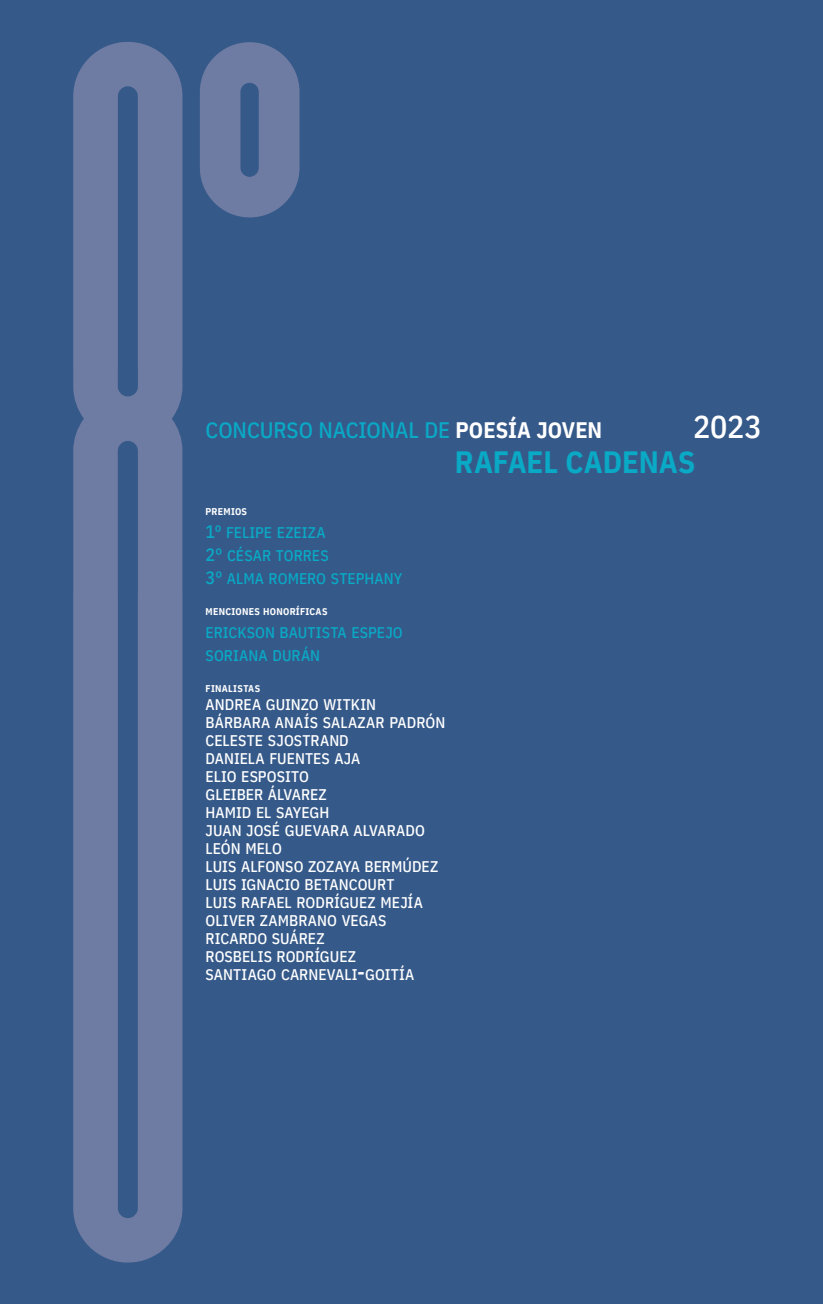
<style>
.page{position:relative;width:823px;height:1304px;background:#fff}
.page>*{position:absolute;margin:0;border:0;box-sizing:border-box;transform-origin:0 0}
.t1{font:500 32px "IBM Plex Sans Cond";color:#fff}
.t2{font:700 30.8px "IBM Plex Sans Cond";letter-spacing:-.005em;color:#0aa9c5}
.t3{font:500 22.4px "IBM Plex Sans Cond";letter-spacing:-.005em;color:#0aa9c5}
.t4{font:500 15.4px/18px "IBM Plex Sans Cond";letter-spacing:.005em;color:#fff}
.t5{font:500 15.4px/23px "IBM Plex Sans Cond";letter-spacing:.005em;color:#0aa9c5}
.t6{font:700 9.8px "IBM Plex Sans Cond";letter-spacing:.03em;color:#fff}
.s1{font-weight:700;color:#fff}
.s2{font-size:18px}
.s3{font-size:22px}
</style>
<div class="page">
<div style="left:0;top:0;width:822px;height:1304px;background:#355989"></div>
<svg style="left:200px;top:42px;width:99px;height:175px"></svg>
<svg style="left:73px;top:42px;width:109px;height:1221px;fill:#6e7ba2"></svg>
<h3 class="t3" style="left:205px;top:413px;width:398px">CONCURSO NACIONAL DE <span class="s1">POESÍA JOVEN</span></h3>
<h1 class="t1" style="left:692px;top:402px;width:70px">2023</h1>
<h2 class="t2" style="left:454px;top:438px;width:241px">RAFAEL CADENAS</h2>
<p class="t6" style="left:205px;top:504px;width:43px">PREMIOS</p>
<p class="t5" style="left:205px;top:520px;width:198px"><span class="s2">1º</span> FELIPE EZEIZA<br><span class="s2">2º</span> CÉSAR TORRES<br><span class="s2">3º</span> ALMA ROMERO STEPHANY</p>
<p class="t6" style="left:205px;top:604px;width:123px">MENCIONES HONORÍFICAS</p>
<p class="t5" style="left:205px;top:620px;width:198px">ERICKSON BAUTISTA ESPEJO<br>SORIANA DURÁN</p>
<p class="t6" style="left:205px;top:681px;width:56px">FINALISTAS</p>
<p class="t4" style="left:205px;top:695px;width:241px">ANDREA GUINZO WITKIN<br>BÁRBARA ANAÍS SALAZAR PADRÓN<br>CELESTE SJOSTRAND<br>DANIELA FUENTES AJA<br>ELIO ESPOSITO<br>GLEIBER ÁLVAREZ<br>HAMID EL SAYEGH<br>JUAN JOSÉ GUEVARA ALVARADO<br>LEÓN MELO<br>LUIS ALFONSO ZOZAYA BERMÚDEZ<br>LUIS IGNACIO BETANCOURT<br>LUIS RAFAEL RODRÍGUEZ MEJÍA<br>OLIVER ZAMBRANO VEGAS<br>RICARDO SUÁREZ<br>ROSBELIS RODRÍGUEZ<br>SANTIAGO CARNEVALI<span class="s3">-</span>GOITÍA</p>
</div>
